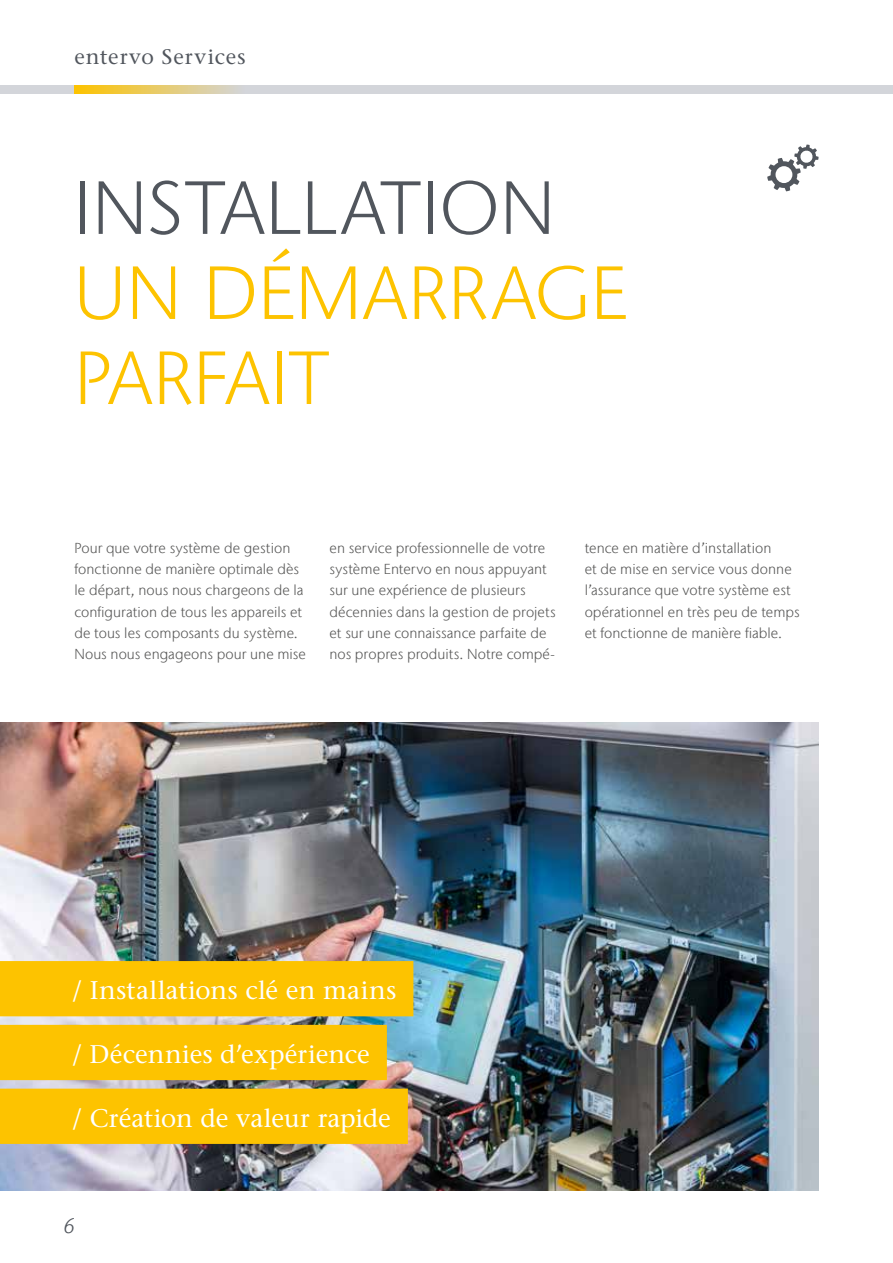
<style>
.page{position:relative;width:893px;height:1263px;background:#fff}
.page>*{position:absolute;margin:0;border:0;box-sizing:border-box;transform-origin:0 0}
.t1{font:300 75px/85.1px "Stone Sans IIITC Com";letter-spacing:.01em;color:#fdc300}
.t2{font:300 75px "Stone Sans IIITC Com";letter-spacing:.01em;color:#51565d}
.t3{font:500 25.5px "Stone Serif Std";letter-spacing:.005em;color:#fff}
.t4{font:500 21px "Stone Serif Std";letter-spacing:.05em;color:#51565d}
.t5{font:300 21px "Stone Sans IIITC Com";color:#51565d}
.t6{font:300 14.4px/21.3px "Stone Sans IIITC Com";letter-spacing:.005em;color:#565655}
</style>
<div class="page">
<img style="left:0;top:723px;width:819px;height:468px">
<div style="left:0;top:961px;width:413px;height:55px;background:#fdc300"></div>
<div style="left:0;top:1025px;width:387px;height:55px;background:#fdc300"></div>
<div style="left:0;top:1089px;width:408px;height:55px;background:#fdc300"></div>
<svg style="left:767px;top:145px;width:52px;height:46px"></svg>
<div style="left:0;top:85px;width:893px;height:9px;background:#d3d5da"></div>
<svg style="left:74px;top:85px;width:163px;height:9px"></svg>
<h3 class="t4" style="left:74px;top:44px;width:173px">entervo Services</h3>
<h1 class="t2" style="left:74px;top:162px;width:482px">INSTALLATION</h1>
<h1 class="t1" style="left:74px;top:250px;width:556px">UN DÉMARRAGE<br>PARFAIT</h1>
<p class="t6" style="left:74px;top:537px;width:233px">Pour que votre système de gestion fonctionne de manière optimale dès le départ, nous nous chargeons de la configuration de tous les appareils et de tous les composants du système.<br>Nous nous engageons pour une mise</p>
<p class="t6" style="left:330px;top:537px;width:228px">en service professionnelle de votre système Entervo en nous appuyant sur une expérience de plusieurs décennies dans la gestion de projets et sur une connaissance parfaite de nos propres produits. Notre compé-</p>
<p class="t6" style="left:585px;top:537px;width:216px">tence en matière d’installation<br>et de mise en service vous donne l’assurance que votre système est opérationnel en très peu de temps et fonctionne de manière fiable.</p>
<h2 class="t3" style="left:72px;top:975px;width:326px">/ Installations clé en mains</h2>
<h2 class="t3" style="left:72px;top:1039px;width:299px">/ Décennies d’expérience</h2>
<h2 class="t3" style="left:72px;top:1103px;width:320px">/ Création de valeur rapide</h2>
<h3 class="t5" style="left:63px;top:1213px;width:16px">6</h3>
</div>
